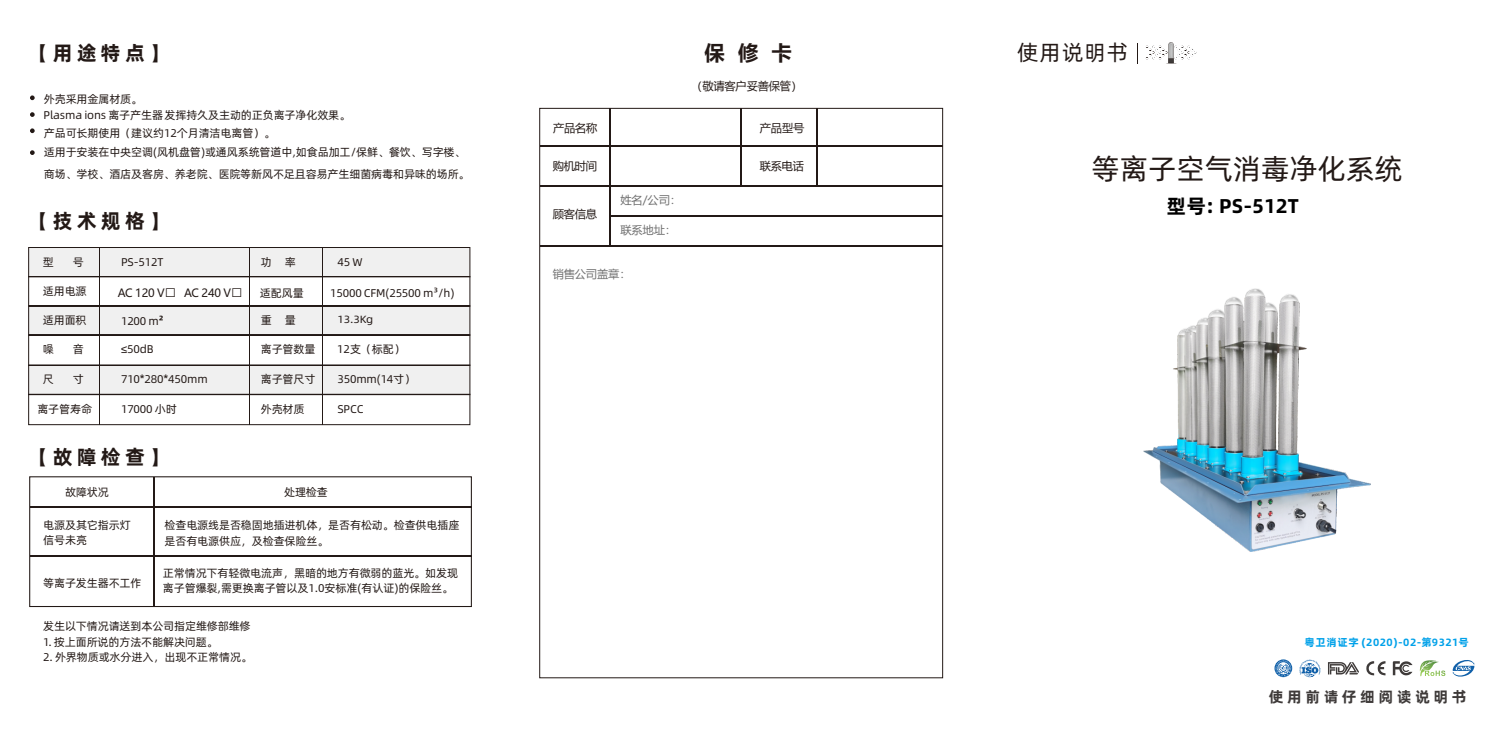
<style>
.page{position:relative;width:1489px;height:745px;background:#fff}
.page>*{position:absolute;margin:0;border:0;box-sizing:border-box;transform-origin:0 0}
.t1{font:28.75px "Alibaba Pu Hui Ti";color:#231916}
.t2{font:21.62px "Alibaba Pu Hui Ti";letter-spacing:.05em;color:#231916}
.t3{font:700 20.25px "Alibaba Pu Hui Ti";letter-spacing:.205em;color:#231916}
.t4{font:700 20.25px "Microsoft Ya Hei";color:#231916}
.t5{font:700 20px "Alibaba Pu Hui Ti";color:#000}
.t6{font:700 15px "Alibaba Pu Hui Ti";letter-spacing:.235em;color:#3e3a39}
.t7{font:11.25px/15.4px "Alibaba Pu Hui Ti";letter-spacing:-.015em;color:#231916}
.t8{font:11.25px "Microsoft Ya Hei";letter-spacing:-.015em;color:#231916}
.t9{font:11.25px "Microsoft Ya Hei";letter-spacing:-.015em;color:#717171}
.t10{font:11.25px "Microsoft Ya Hei UI Regular";letter-spacing:-.015em;color:#231916}
.t11{font:700 10.62px "Alibaba Pu Hui Ti";letter-spacing:.05em;color:#00a1e9}
.t12{font:10.5px "Alibaba Pu Hui Ti";color:#231916;scale:1.08 1}
.s1{font-size:17.5px}
.s2{font-weight:700}
.s3{font-family:"Microsoft Ya Hei UI Regular"}
</style>
<div class="page">
<hr style="left:539px;top:145px;width:403px;height:1px;background:#231916">
<hr style="left:539px;top:245px;width:403px;height:1px;background:#231916">
<hr style="left:539px;top:185px;width:403px;height:1px;background:#231916">
<hr style="left:609px;top:108px;width:1px;height:138px;background:#231916">
<hr style="left:740px;top:108px;width:1px;height:77px;background:#231916">
<hr style="left:816px;top:108px;width:1px;height:78px;background:#231916">
<hr style="left:609px;top:215px;width:333px;height:1px;background:#231916">
<svg style="left:1145px;top:42px;width:51px;height:22px"></svg>
<svg style="left:1137px;top:43px;width:1px;height:20px"></svg>
<div style="left:29px;top:364px;width:441px;height:30px;background:#f0f0f0"></div>
<div style="left:29px;top:247px;width:441px;height:29px;background:#f0f0f0"></div>
<div style="left:29px;top:306px;width:441px;height:28px;background:#f0f0f0"></div>
<svg style="left:30px;top:276px;width:438px;height:1px"></svg>
<svg style="left:30px;top:305px;width:438px;height:1px"></svg>
<div style="left:28px;top:247px;width:442px;height:177px;border:1px solid #231916"></div>
<hr style="left:249px;top:247px;width:1px;height:177px;background:#231916">
<hr style="left:99px;top:247px;width:1px;height:177px;background:#231916">
<svg style="left:28px;top:334px;width:442px;height:1px"></svg>
<hr style="left:322px;top:247px;width:1px;height:177px;background:#231916">
<svg style="left:28px;top:364px;width:442px;height:1px"></svg>
<svg style="left:28px;top:393px;width:442px;height:2px"></svg>
<svg style="left:30px;top:95px;width:5px;height:5px"></svg>
<svg style="left:30px;top:112px;width:5px;height:5px"></svg>
<svg style="left:30px;top:128px;width:5px;height:5px"></svg>
<svg style="left:30px;top:150px;width:5px;height:5px"></svg>
<hr style="left:30px;top:506px;width:441px;height:1px;background:#231916">
<hr style="left:30px;top:555px;width:441px;height:1px;background:#231916">
<hr style="left:153px;top:476px;width:1px;height:130px;background:#231916">
<svg style="left:1452px;top:660px;width:22px;height:17px"></svg>
<svg style="left:1299px;top:659px;width:21px;height:17px"></svg>
<svg style="left:1274px;top:659px;width:18px;height:17px"></svg>
<svg style="left:1366px;top:661px;width:19px;height:14px"></svg>
<svg style="left:1392px;top:661px;width:20px;height:14px"></svg>
<svg style="left:1328px;top:662px;width:30px;height:12px"></svg>
<svg style="left:1419px;top:660px;width:26px;height:15px"></svg>
<img style="left:1143px;top:288px;width:227px;height:263px">
<h3 class="t3" style="left:29px;top:42px;width:142px">【用途特点】</h3>
<p class="t7" style="left:44px;top:92px;width:100px">外壳采用金属材质。</p>
<p class="t7" style="left:44px;top:126px;width:233px">产品可长期使用（建议约12个月清洁电离管）。</p>
<p class="t7" style="left:44px;top:107px;width:308px">Plasma ions 离子产生器发挥持久及主动的正负离子净化效果。</p>
<p class="t7" style="left:44px;top:141px;width:427px;line-height:21.5px">适用于安装在中央空调(风机盘管)或通风系统管道中,如食品加工/保鲜、餐饮、写字楼、商场、学校、酒店及客房、养老院、医院等新风不足且容易产生细菌病毒和异味的场所。</p>
<h3 class="t3" style="left:29px;top:211px;width:142px">【技术规格】</h3>
<p class="t7" style="left:261px;top:254px;width:37px">功 率</p>
<p class="t7" style="left:43px;top:254px;width:13px">型</p>
<p class="t7" style="left:73px;top:254px;width:13px">号</p>
<p class="t7" style="left:43px;top:283px;width:45px">适用电源</p>
<p class="t7" style="left:43px;top:312px;width:45px">适用面积</p>
<p class="t7" style="left:121px;top:254px;width:44px">PS-512T</p>
<p class="t7" style="left:337px;top:254px;width:27px">45W</p>
<p class="t7" style="left:260px;top:285px;width:45px">适配风量</p>
<p class="t7" style="left:330px;top:285px;width:126px">15000 CFM(25500 m³/h)</p>
<p class="t8" style="left:118px;top:288px;width:126px">AC 120 V<span class="s1">□</span> AC 240 V<span class="s1">□</span></p>
<p class="t7" style="left:261px;top:312px;width:37px">重 量</p>
<p class="t7" style="left:121px;top:313px;width:44px">1200 m<span class="s2">²</span></p>
<p class="t7" style="left:121px;top:341px;width:34px">≤50dB</p>
<p class="t7" style="left:121px;top:371px;width:88px">710*280*450mm</p>
<p class="t12" style="left:337px;top:314px;width:34px">13.3Kg</p>
<p class="t7" style="left:337px;top:341px;width:69px">12支（标配）</p>
<p class="t7" style="left:337px;top:371px;width:79px">350mm(14寸）</p>
<p class="t7" style="left:43px;top:341px;width:13px">噪</p>
<p class="t7" style="left:73px;top:341px;width:13px">音</p>
<p class="t7" style="left:261px;top:341px;width:56px">离子管数量</p>
<p class="t7" style="left:43px;top:371px;width:13px">尺</p>
<p class="t7" style="left:73px;top:371px;width:13px">寸</p>
<p class="t7" style="left:261px;top:371px;width:56px">离子管尺寸</p>
<p class="t7" style="left:37px;top:401px;width:56px">离子管寿命</p>
<p class="t7" style="left:121px;top:401px;width:57px">17000 小时</p>
<h3 class="t3" style="left:29px;top:447px;width:142px">【故障检查】</h3>
<p class="t7" style="left:261px;top:401px;width:45px">外壳材质</p>
<p class="t7" style="left:337px;top:401px;width:28px">SPCC</p>
<p class="t7" style="left:65px;top:483px;width:45px">故障状况</p>
<p class="t7" style="left:284px;top:483px;width:45px">处理检查</p>
<p class="t7" style="left:43px;top:517px;width:89px">电源及其它指示灯信号未亮</p>
<p class="t7" style="left:164px;top:517px;width:296px">检查电源线是否稳固地插进机体，是否有松动。检查供电插座是否有电源供应，及检查保险丝。</p>
<p class="t7" style="left:163px;top:564px;width:297px">正常情况下有轻微电流声，黑暗的地方有微弱的蓝光。如发现离子管爆裂,需更换离子管以及1.0安标准(有认证)的保险丝。</p>
<p class="t7" style="left:43px;top:618px;width:209px">发生以下情况请送到本公司指定维修部维修</p>
<p class="t7" style="left:43px;top:633px;width:176px">1. 按上面所说的方法不能解决问题。</p>
<p class="t7" style="left:43px;top:649px;width:210px">2. 外界物质或水分进入，出现不正常情况。</p>
<p class="t7" style="left:43px;top:574px;width:100px">等离子发生器不工作</p>
<p class="t8" style="left:553px;top:123px;width:46px">产品名称</p>
<p class="t8" style="left:552px;top:161px;width:46px">购机时间</p>
<p class="t9" style="left:620px;top:195px;width:62px">姓名/公司：</p>
<p class="t9" style="left:620px;top:225px;width:57px">联系地址：</p>
<p class="t9" style="left:552px;top:269px;width:79px">销售公司盖章<span class="s3">：</span></p>
<p class="t8" style="left:552px;top:209px;width:46px">顾客信息</p>
<h3 class="t4" style="left:704px;top:43px;width:89px">保修卡</h3>
<p class="t10" style="left:691px;top:80px;width:113px">（敬请客户妥善保管）</p>
<p class="t8" style="left:760px;top:123px;width:46px">产品型号</p>
<p class="t8" style="left:759px;top:161px;width:46px">联系电话</p>
<h2 class="t2" style="left:1017px;top:42px;width:112px">使用说明书</h2>
<h1 class="t1" style="left:1091px;top:154px;width:313px">等离子空气消毒净化系统</h1>
<h3 class="t5" style="left:1166px;top:196px;width:134px">型号: PS-512T</h3>
<p class="t11" style="left:1304px;top:636px;width:166px">粤卫消证字 (2020)-02-第9321号</p>
<h3 class="t6" style="left:1268px;top:688px;width:199px">使用前请仔细阅读说明书</h3>
</div>
